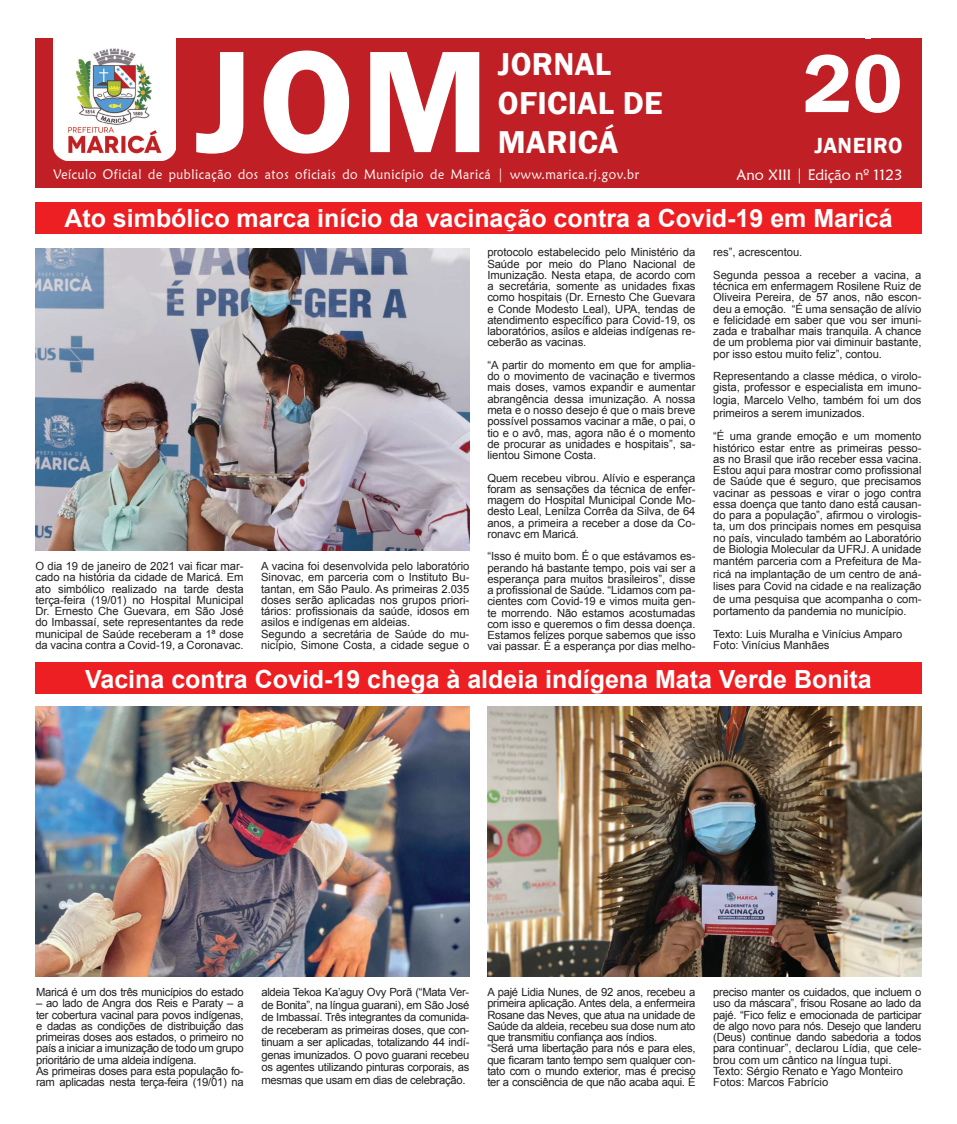
<style>
.page{position:relative;width:957px;height:1124px;background:#fff}
.page>*{position:absolute;margin:0;border:0;box-sizing:border-box;transform-origin:0 0}
.t1{font:600 150px "Franklin Gothic";color:#fff}
.t2{font:600 85px "Franklin Gothic";color:#fff}
.t3{font:600 32.5px/38.8px "Franklin Gothic";letter-spacing:.01em;color:#fff}
.t4{font:700 25px "Arial";color:#fff}
.t5{font:600 22.5px "Franklin Gothic";letter-spacing:.025em;color:#fff}
.t6{font:15px "Maiandra GD";color:#fff}
.t7{font:13.75px "Maiandra GD";letter-spacing:.05em;color:#fff;scale:.9 1}
.t8{font:12.5px "Maiandra GD";color:#fff}
.t9{font:11.25px/11.2px "Arial";letter-spacing:-.005em;color:#231f20;text-align:justify}
.t10{font:11.25px/11.2px "Arial";letter-spacing:-.025em;color:#231f20}
</style>
<div class="page">
<div style="left:870px;top:38px;width:51px;height:21px;background:#c02025"></div>
<div style="left:35px;top:38px;width:830px;height:21px;background:#c02025"></div>
<div style="left:35px;top:202px;width:886px;height:32px;background:#ee1f23"></div>
<div style="left:35px;top:662px;width:886px;height:32px;background:#ee1f23"></div>
<img style="left:35px;top:248px;width:434px;height:302px">
<img style="left:35px;top:706px;width:434px;height:270px">
<img style="left:487px;top:706px;width:434px;height:270px">
<div style="left:35px;top:39px;width:886px;height:149px;background:#c02025"></div>
<img style="left:54px;top:38px;width:121px;height:123px">
<p class="t8" style="left:242px;top:41px;width:417px">JORNAL OFICIAL DE MARICÁ | nº 1123 | Ano XIII | 20 de janeiro de 2021</p>
<h1 class="t1" style="left:195px;top:9px;width:295px">JOM</h1>
<h3 class="t3" style="left:498px;top:45px;width:166px">JORNAL<br>OFICIAL DE<br>MARICÁ</h3>
<h2 class="t2" style="left:803px;top:31px;width:101px">20</h2>
<h3 class="t5" style="left:814px;top:131px;width:90px">JANEIRO</h3>
<p class="t7" style="left:54px;top:166px;width:652px">Veículo Oficial de publicação dos atos oficiais do Município de Maricá | www.marica.rj.gov.br</p>
<h3 class="t6" style="left:736px;top:166px;width:168px">Ano XIII | Edição nº 1123</h3>
<h3 class="t4" style="left:64px;top:202px;width:830px">Ato simbólico marca início da vacinação contra a Covid-19 em Maricá</h3>
<p class="t9" style="left:35px;top:560px;width:210px">O dia 19 de janeiro de 2021 vai ficar mar&shy;cado na história da cidade de Maricá. Em ato simbólico realizado na tarde desta terça-feira (19/01) no Hospital Municipal Dr. Ernesto Che Guevara, em São José do Imbassaí, sete representantes da rede municipal de Saúde receberam a 1ª dose da vacina contra a Covid-19, a Coronavac.</p>
<p class="t9" style="left:261px;top:560px;width:210px;text-align:left">A vacina foi desenvolvida pelo laboratório Sinovac, em parceria com o Instituto Bu&shy;tantan, em São Paulo. As primeiras 2.035 doses serão aplicadas nos grupos priori&shy;tários: profissionais da saúde, idosos em asilos e indígenas em aldeias.<br>Segundo a secretária de Saúde do mu&shy;nicípio, Simone Costa, a cidade segue o</p>
<p class="t9" style="left:487px;top:247px;width:210px">protocolo estabelecido pelo Ministério da Saúde por meio do Plano Nacional de Imunização. Nesta etapa, de acordo com a secretária, somente as unidades fixas como hospitais (Dr. Ernesto Che Guevara e Conde Modesto Leal), UPA, tendas de atendimento específico para Covid-19, os laboratórios, asilos e aldeias indígenas re&shy;ceberão as vacinas.</p>
<p class="t9" style="left:487px;top:359px;width:210px">“A partir do momento em que for amplia&shy;do o movimento de vacinação e tivermos mais doses, vamos expandir e aumentar abrangência dessa imunização. A nossa meta e o nosso desejo é que o mais breve possível possamos vacinar a mãe, o pai, o tio e o avô, mas, agora não é o momento de procurar as unidades e hospitais”, sa&shy;lientou Simone Costa.</p>
<p class="t9" style="left:487px;top:472px;width:210px">Quem recebeu vibrou. Alívio e esperança foram as sensações da técnica de enfer&shy;magem do Hospital Municipal Conde Mo&shy;desto Leal, Lenilza Corrêa da Silva, de 64 anos, a primeira a receber a dose da Co&shy;ronavc em Maricá.</p>
<p class="t9" style="left:487px;top:551px;width:210px">“Isso é muito bom. É o que estávamos es&shy;perando há bastante tempo, pois vai ser a esperança para muitos brasileiros”, disse a profissional de Saúde. “Lidamos com pa&shy;cientes com Covid-19 e vimos muita gen&shy;te morrendo. Não estamos acostumadas com isso e queremos o fim dessa doença.<br>Estamos felizes porque sabemos que isso vai passar. É a esperança por dias melho-</p>
<p class="t9" style="left:713px;top:241px;width:210px;line-height:22.5px">res”, acrescentou.<br>Segunda pessoa a receber a vacina, a</p>
<p class="t9" style="left:713px;top:281px;width:210px">técnica em enfermagem Rosilene Ruiz de Oliveira Pereira, de 57 anos, não escon&shy;deu a emoção. “É uma sensação de alívio e felicidade em saber que vou ser imuni&shy;zada e trabalhar mais tranquila. A chance de um problema pior vai diminuir bastante, por isso estou muito feliz”, contou.</p>
<p class="t9" style="left:713px;top:371px;width:210px">Representando a classe médica, o virolo&shy;gista, professor e especialista em imuno-</p>
<p class="t9" style="left:713px;top:394px;width:210px;line-height:12.5px">logia, Marcelo Velho, também foi um dos primeiros a serem imunizados.</p>
<p class="t9" style="left:713px;top:431px;width:210px">“É uma grande emoção e um momento histórico estar entre as primeiras pesso&shy;as no Brasil que irão receber essa vacina.<br>Estou aqui para mostrar como profissional de Saúde que é seguro, que precisamos vacinar as pessoas e virar o jogo contra essa doença que tanto dano está causan&shy;do para a população”, afirmou o virologis&shy;ta, um dos principais nomes em pesquisa no país, vinculado também ao Laboratório de Biologia Molecular da UFRJ. A unidade</p>
<p class="t9" style="left:713px;top:555px;width:210px;line-height:12.5px">mantém parceria com a Prefeitura de Ma&shy;ricá na implantação de um centro de aná&shy;lises para Covid na cidade e na realização de uma pesquisa que acompanha o com&shy;portamento da pandemia no município.</p>
<p class="t9" style="left:713px;top:628px;width:191px">Texto: Luis Muralha e Vinícius Amparo<br>Foto: Vinícius Manhães</p>
<h3 class="t4" style="left:85px;top:662px;width:788px">Vacina contra Covid-19 chega à aldeia indígena Mata Verde Bonita</h3>
<p class="t10" style="left:36px;top:986px;width:209px">Maricá é um dos três municípios do estado</p>
<p class="t10" style="left:36px;top:997px;width:209px">– ao lado de Angra dos Reis e Paraty – a ter cobertura vacinal para povos indígenas, e dadas as condições de distribuição das primeiras doses aos estados, o primeiro no país a iniciar a imunização de todo um grupo prioritário de uma aldeia indígena.<br>As primeiras doses para esta população fo&shy;ram aplicadas nesta terça-feira (19/01) na</p>
<p class="t9" style="left:261px;top:985px;width:209px;line-height:12.5px">aldeia Tekoa Ka’aguy Ovy Porã (“Mata Ver&shy;de Bonita”, na língua guarani), em São José de Imbassaí. Três integrantes da comunida&shy;de receberam as primeiras doses, que con&shy;tinuam a ser aplicadas, totalizando 44 indí&shy;genas imunizados. O povo guarani recebeu os agentes utilizando pinturas corporais, as mesmas que usam em dias de celebração.</p>
<p class="t10" style="left:487px;top:986px;width:210px">A pajé Lidia Nunes, de 92 anos, recebeu a primeira aplicação. Antes dela, a enfermeira Rosane das Neves, que atua na unidade de Saúde da aldeia, recebeu sua dose num ato que transmitiu confiança aos índios.<br>“Será uma libertação para nós e para eles, que ficaram tanto tempo sem qualquer con&shy;tato com o mundo exterior, mas é preciso ter a consciência de que não acaba aqui. É</p>
<p class="t10" style="left:713px;top:986px;width:210px">preciso manter os cuidados, que incluem o uso da máscara”, frisou Rosane ao lado da pajé. “Fico feliz e emocionada de participar de algo novo para nós. Desejo que Ianderu (Deus) continue dando sabedoria a todos para continuar”, declarou Lídia, que cele&shy;brou com um cântico na língua tupi.<br>Texto: Sérgio Renato e Yago Monteiro Fotos: Marcos Fabrício</p>
</div>
